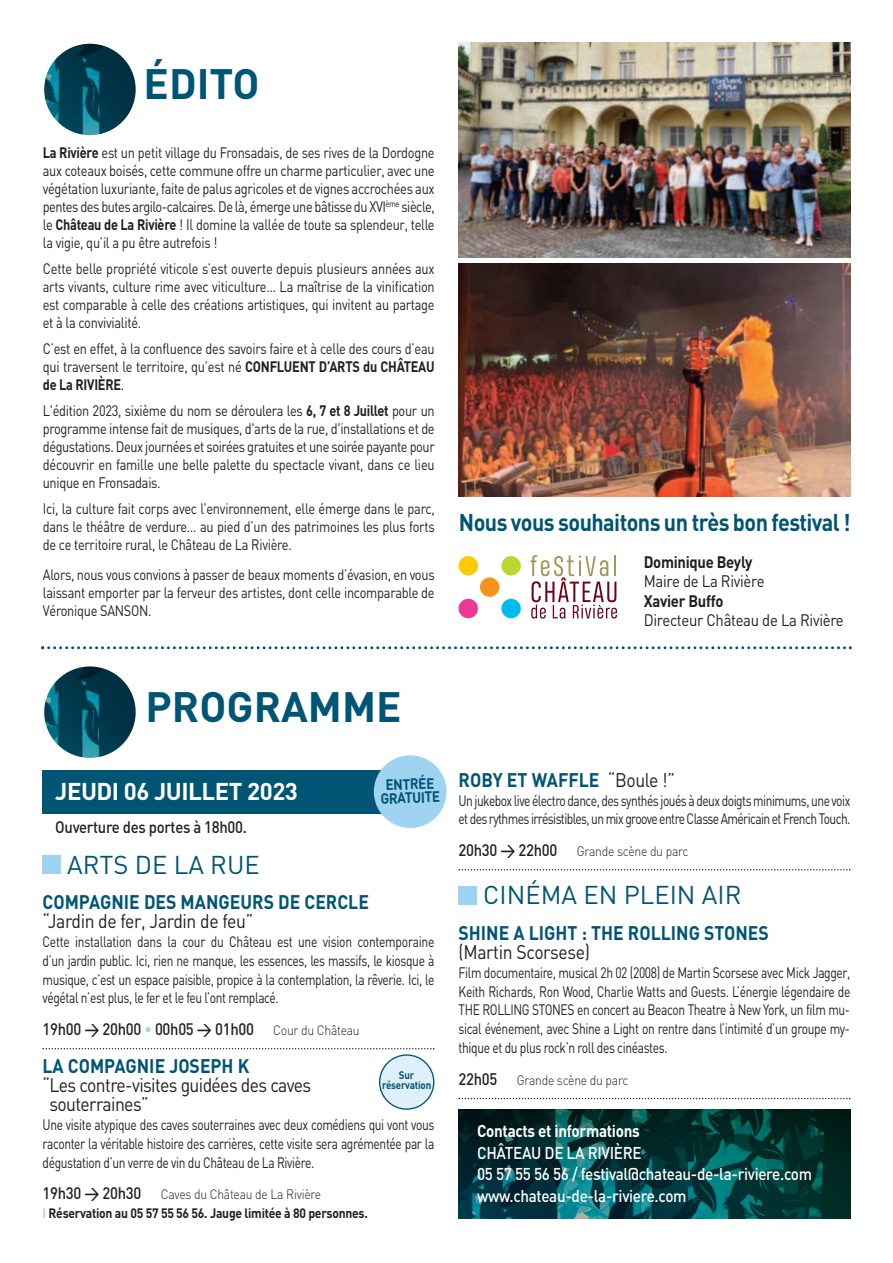
<style>
.page{position:relative;width:893px;height:1263px;background:#fff}
.page>*{position:absolute;margin:0;border:0;box-sizing:border-box;transform-origin:0 0}
.t1{font:700 42px "DIN";color:#005574}
.t2{font:25.5px "DIN";color:#005574}
.t3{font:700 24px "DIN";letter-spacing:-.025em;color:#005574;scale:.9 1}
.t4{font:700 24px "DIN";letter-spacing:-.02em;color:#fff}
.t5{font:700 19.5px "DIN";color:#005574;scale:.9 1}
.t6{font:19.5px/18.9px "DIN";letter-spacing:-.035em;color:#231f20;scale:.9 1}
.t7{font:500 16.95px/21.6px "DIN";letter-spacing:-.02em;color:#fff;scale:.9 1}
.t8{font:700 16.95px "DIN";letter-spacing:-.02em;color:#fff;scale:.9 1}
.t9{font:500 16.5px "DIN";letter-spacing:-.02em;color:#231f20;scale:.9 1}
.t10{font:16.5px "DIN";letter-spacing:-.02em;color:#231f20;scale:.9 1}
.t11{font:700 16.5px "DIN";letter-spacing:-.02em;color:#231f20;scale:.9 1}
.t12{font:15px/18px "DIN";letter-spacing:-.03em;color:#231f20;text-align:justify;scale:.85 1}
.t13{font:15px/18.9px "DIN";letter-spacing:-.03em;color:#231f20;text-align:justify;scale:.8 1}
.t14{font:15px/18.9px "DIN";letter-spacing:-.05em;color:#231f20;scale:.8 1}
.t15{font:700 14.85px/13.6px "DIN";color:#005574;text-align:center;scale:.9 1}
.t16{font:700 13.5px/18.9px "DIN";letter-spacing:-.02em;color:#231f20;scale:.9 1}
.t17{font:300 13.5px "DIN";letter-spacing:-.02em;color:#231f20;scale:.9 1}
.t18{font:700 10.8px/9.9px "DIN";letter-spacing:-.02em;color:#005574;text-align:center;scale:.9 1}
.s1{font-weight:700}
.s2{color:#9ed3f1}
.s3{font-weight:300;font-size:13.5px}
.s4{font-weight:500;font-size:16.5px}
.s5{font-weight:300}
.s6{font-weight:400;color:#231f20}
</style>
<div class="page">
<svg style="left:41px;top:646px;width:811px;height:3px"></svg>
<div style="left:43px;top:770px;width:373px;height:43px;background:#005574"></div>
<svg style="left:459px;top:869px;width:391px;height:1px"></svg>
<svg style="left:459px;top:1098px;width:391px;height:1px"></svg>
<div style="left:43px;top:855px;width:18px;height:18px;background:#9ed3f1"></div>
<div style="left:459px;top:886px;width:18px;height:18px;background:#9ed3f1"></div>
<img style="left:459px;top:1110px;width:391px;height:109px">
<img style="left:459px;top:43px;width:391px;height:214px">
<img style="left:459px;top:264px;width:391px;height:233px">
<svg style="left:373px;top:755px;width:74px;height:73px"></svg>
<img style="left:44px;top:44px;width:92px;height:91px;border-radius:50%">
<img style="left:44px;top:666px;width:92px;height:92px;border-radius:50%">
<svg style="left:43px;top:1048px;width:391px;height:62px"></svg>
<div style="left:480px;top:577px;width:19px;height:20px;background:#f7931d;border-radius:50%"></div>
<div style="left:459px;top:556px;width:19px;height:19px;background:#feca0a;border-radius:50%"></div>
<div style="left:459px;top:599px;width:19px;height:19px;background:#ed3896;border-radius:50%"></div>
<div style="left:501px;top:556px;width:20px;height:19px;background:#bed630;border-radius:50%"></div>
<div style="left:501px;top:599px;width:20px;height:19px;background:#00baf1;border-radius:50%"></div>
<svg style="left:530px;top:555px;width:87px;height:64px"></svg>
<h1 class="t1" style="left:144px;top:60px;width:118px">ÉDITO</h1>
<p class="t12" style="left:43px;top:144px;width:463px"><span class="s1">La Rivière</span> est un petit village du Fronsadais, de ses rives de la Dordogne aux coteaux boisés, cette commune offre un charme particulier, avec une végétation luxuriante, faite de palus agricoles et de vignes accrochées aux pentes des butes argilo-calcaires. De là, émerge une bâtisse du XVI<sup>ème</sup> siècle, le <span class="s1">Château de La Rivière</span> ! Il domine la vallée de toute sa splendeur, telle la vigie, qu’il a pu être autrefois !</p>
<p class="t12" style="left:43px;top:260px;width:463px">Cette belle propriété viticole s’est ouverte depuis plusieurs années aux arts vivants, culture rime avec viticulture… La maîtrise de la vinification est comparable à celle des créations artistiques, qui invitent au partage et à la convivialité.</p>
<p class="t12" style="left:43px;top:340px;width:463px">C’est en effet, à la confluence des savoirs faire et à celle des cours d’eau qui traversent le territoire, qu’est né <span class="s1">CONFLUENT D’ARTS du CHÂTEAU de La RIVIÈRE</span>.</p>
<p class="t12" style="left:43px;top:402px;width:463px">L'édition 2023, sixième du nom se déroulera les <span class="s1">6, 7 et 8 Juillet</span> pour un programme intense fait de musiques, d'arts de la rue, d'installations et de dégustations. Deux journées et soirées gratuites et une soirée payante pour découvrir en famille une belle palette du spectacle vivant, dans ce lieu unique en Fronsadais.</p>
<p class="t12" style="left:43px;top:500px;width:463px">Ici, la culture fait corps avec l’environnement, elle émerge dans le parc, dans le théâtre de verdure… au pied d’un des patrimoines les plus forts de ce territoire rural, le Château de La Rivière.</p>
<p class="t12" style="left:43px;top:566px;width:463px">Alors, nous vous convions à passer de beaux moments d’évasion, en vous laissant emporter par la ferveur des artistes, dont celle incomparable de Véronique SANSON.</p>
<h3 class="t3" style="left:459px;top:508px;width:437px">Nous vous souhaitons un très bon festival !</h3>
<p class="t11" style="left:644px;top:553px;width:122px">Dominique Beyly</p>
<p class="t10" style="left:644px;top:572px;width:136px">Maire de La Rivière</p>
<p class="t11" style="left:644px;top:591px;width:90px">Xavier Buffo</p>
<p class="t10" style="left:644px;top:611px;width:224px">Directeur Château de La Rivière</p>
<h1 class="t1" style="left:146px;top:683px;width:257px">PROGRAMME</h1>
<p class="t15" style="left:380px;top:778px;width:68px;rotate:-2deg">ENTRÉE<br>GRATUITE</p>
<h3 class="t4" style="left:55px;top:778px;width:244px">JEUDI 06 JUILLET 2023</h3>
<p class="t9" style="left:55px;top:818px;width:215px">Ouverture des portes à 18h00.</p>
<h2 class="t2" style="left:67px;top:850px;width:194px">ARTS DE LA RUE</h2>
<h3 class="t5" style="left:43px;top:891px;width:364px">COMPAGNIE DES MANGEURS DE CERCLE</h3>
<h3 class="t6" style="left:43px;top:912px;width:236px">“Jardin de fer, Jardin de feu”</h3>
<p class="t13" style="left:43px;top:932px;width:491px">Cette installation dans la cour du Château est une vision contemporaine d’un jardin public. Ici, rien ne manque, les essences, les massifs, le kiosque à musique, c’est un espace paisible, propice à la contemplation, la rêverie. Ici, le végétal n’est plus, le fer et le feu l’ont remplacé.</p>
<p class="t9" style="left:43px;top:1020px;width:354px">19h00 &gt; 20h00 <span class="s2">•</span> 00h05 &gt; 01h00 <span class="s3">Cour du Château</span></p>
<h3 class="t5" style="left:43px;top:1055px;width:231px">LA COMPAGNIE JOSEPH K</h3>
<h3 class="t6" style="left:49px;top:1076px;width:292px;text-indent:-7px">“Les contre-visites guidées des caves souterraines”</h3>
<p class="t13" style="left:43px;top:1115px;width:491px">Une visite atypique des caves souterraines avec deux comédiens qui vont vous raconter la véritable histoire des carrières, cette visite sera agrémentée par la dégustation d’un verre de vin du Château de La Rivière.</p>
<p class="t16" style="left:43px;top:1185px;width:363px"><span class="s4">19h30 &gt; 20h30</span> <span class="s5">Caves du Château de La Rivière<br></span><span class="s2">I</span> Réservation au 05 57 55 56 56. Jauge limitée à 80 personnes.</p>
<p class="t18" style="left:382px;top:1070px;width:56px">Sur réservation</p>
<h3 class="t5" style="left:459px;top:768px;width:242px">ROBY ET WAFFLE <span class="s6">“Boule !”</span></h3>
<p class="t14" style="left:458px;top:791px;width:491px">Un jukebox live électro dance, des synthés joués à deux doigts minimums, une voix et des rythmes irrésistibles, un mix groove entre Classe Américain et French Touch.</p>
<p class="t17" style="left:459px;top:844px;width:257px"><span class="s4">20h30 &gt; 22h00</span> Grande scène du parc</p>
<h2 class="t2" style="left:483px;top:881px;width:260px">CINÉMA EN PLEIN AIR</h2>
<h3 class="t5" style="left:459px;top:922px;width:346px">SHINE A LIGHT : THE ROLLING STONES</h3>
<h3 class="t6" style="left:459px;top:942px;width:148px">(Martin Scorsese)</h3>
<p class="t13" style="left:458px;top:963px;width:491px">Film documentaire, musical 2h 02 (2008) de Martin Scorsese avec Mick Jagger, Keith Richards, Ron Wood, Charlie Watts and Guests. L’énergie légendaire de THE ROLLING STONES en concert au Beacon Theatre à New York, un film mu&shy;sical événement, avec Shine a Light on rentre dans l’intimité d’un groupe my&shy;thique et du plus rock’n roll des cinéastes.</p>
<p class="t17" style="left:459px;top:1072px;width:190px"><span class="s4">22h05</span> Grande scène du parc</p>
<p class="t8" style="left:477px;top:1121px;width:182px">Contacts et informations</p>
<p class="t7" style="left:477px;top:1142px;width:374px">CHÂTEAU DE LA RIVIÈRE<br>05 57 55 56 56 / festival@chateau-de-la-riviere.com www.chateau-de-la-riviere.com</p>
</div>
